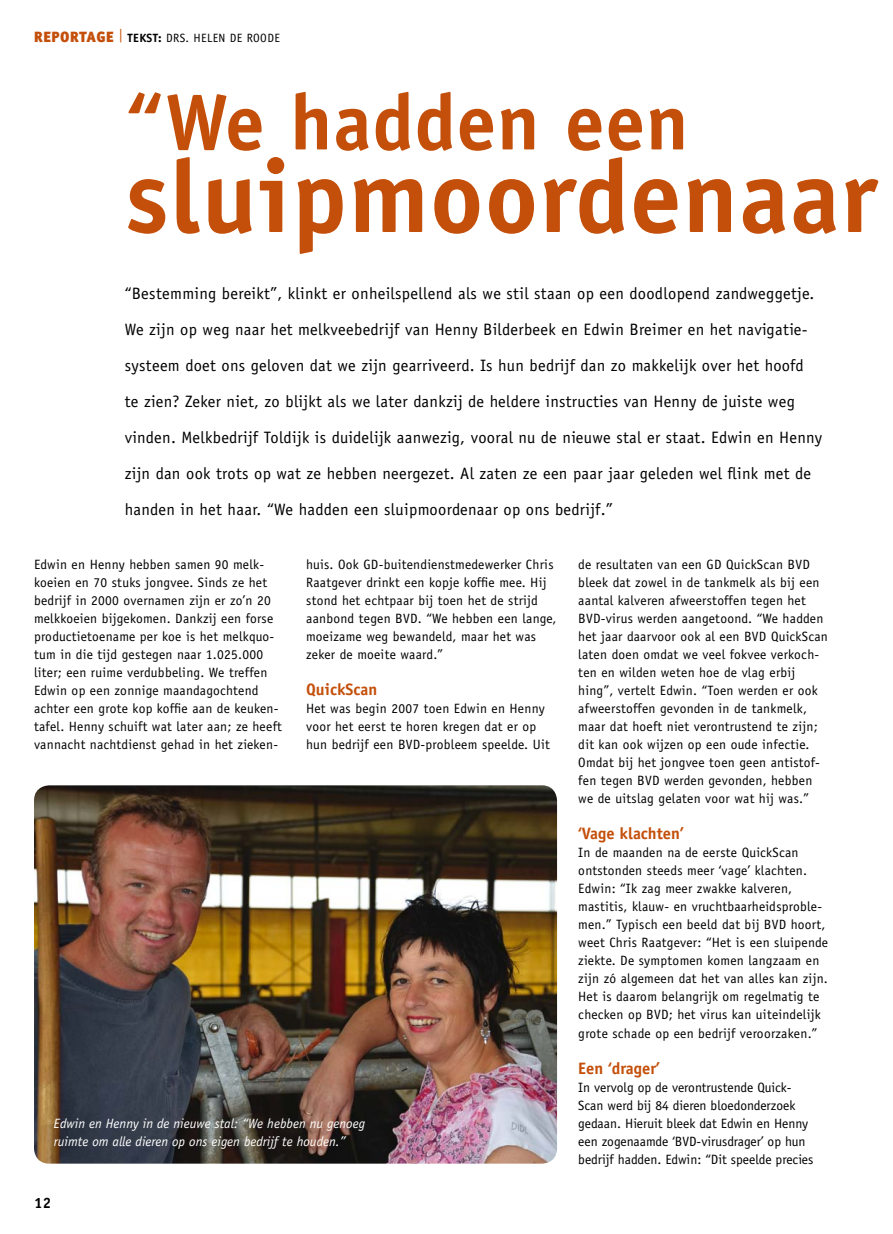
<style>
.page{position:relative;width:893px;height:1234px;background:#fff}
.page>*{position:absolute;margin:0;border:0;box-sizing:border-box;transform-origin:0 0}
.t1{font:700 103.5px "Officina Sans Std";color:#c44f0a}
.t2{font:700 79.5px "Officina Sans Std";color:#c44f0a}
.t3{font:16.5px/36px "Officina Sans Std";letter-spacing:.02em;color:#000}
.t4{font:700 16.5px "Officina Sans Std";color:#c44f0a}
.t5{font:900 15px "Officina San ITC";letter-spacing:.025em;color:#c44f0a}
.t6{font:700 15px "Officina Sans Std";color:#000}
.t7{font:13.5px/18px "Officina Sans Std";letter-spacing:.02em;color:#000}
.t8{font:13.5px/18px "Officina Sans Std";color:#000}
.t9{font:italic 13.5px/18px "Officina Sans Std";color:#fff}
.t10{font:12px "Officina Sans Std";color:#000}
.s1{font-family:"Officina Sans Std";font-weight:700;font-size:12px;color:#000}
.s2{font-family:"Officina Sans Std";font-weight:400;font-size:12px;color:#000}
</style>
<div class="page">
<img style="left:34px;top:785px;width:523px;height:378px">
<p class="t5" style="left:34px;top:27px;width:174px">REPORTAGE <sup>|</sup> <span class="s1">tekst:</span> <span class="s2">Drs . Helen</span></p>
<p class="t10" style="left:230px;top:31px;width:31px">de Roode</p>
<h2 class="t2" style="left:125px;top:73px;width:565px">“We hadden een</h2>
<h1 class="t1" style="left:125px;top:132px;width:755px">sluipmoordenaar</h1>
<p class="t3" style="left:125px;top:275px;width:699px">“Bestemming bereikt”, klinkt er onheilspellend als we stil staan op een doodlopend zandweggetje.<br>We zijn op weg naar het melkveebedrijf van Henny Bilderbeek en Edwin Breimer en het navigatie&shy;systeem doet ons geloven dat we zijn gearriveerd. Is hun bedrijf dan zo makkelijk over het hoofd<br>te zien? Zeker niet, zo blijkt als we later dankzij de heldere instructies van Henny de juiste weg vinden. Melkbedrijf Toldijk is duidelijk aanwezig, vooral nu de nieuwe stal er staat. Edwin en Henny zijn dan ook trots op wat ze hebben neergezet. Al zaten ze een paar jaar geleden wel flink met de handen in het haar. “We hadden een sluipmoordenaar op ons bedrijf.”</p>
<p class="t7" style="left:34px;top:555px;width:249px">Edwin en Henny hebben samen 90 melk&shy;koeien en 70 stuks jongvee. Sinds ze het bedrijf in 2000 overnamen zijn er zo’n 20 melkkoeien bijgekomen. Dankzij een forse productietoename per koe is het melkquo&shy;tum in die tijd gestegen naar 1.025.000 liter; een ruime verdubbeling. We treffen Edwin op een zonnige maandagochtend achter een grote kop koffie aan de keuken&shy;tafel. Henny schuift wat later aan; ze heeft vannacht nachtdienst gehad in het zieken-</p>
<p class="t7" style="left:306px;top:555px;width:252px">huis. Ook GD-buitendienstmedewerker Chris Raatgever drinkt een kopje koffie mee. Hij stond het echtpaar bij toen het de strijd aanbond tegen BVD. “We hebben een lange, moeizame weg bewandeld, maar het was zeker de moeite waard.”</p>
<p class="t4" style="left:306px;top:679px;width:73px">QuickScan</p>
<p class="t7" style="left:306px;top:699px;width:245px">Het was begin 2007 toen Edwin en Henny voor het eerst te horen kregen dat er op hun bedrijf een BVD-probleem speelde. Uit</p>
<p class="t9" style="left:54px;top:1113px;width:313px">Edwin en Henny in de nieuwe stal: “We hebben nu genoeg ruimte om alle dieren op ons eigen bedrijf te houden.”</p>
<p class="t6" style="left:34px;top:1192px;width:19px">12</p>
<p class="t7" style="left:578px;top:555px;width:251px">de resultaten van een GD QuickScan BVD bleek dat zowel in de tankmelk als bij een aantal kalveren afweerstoffen tegen het BVD-virus werden aangetoond. “We hadden het jaar daarvoor ook al een BVD QuickScan laten doen omdat we veel fokvee verkoch&shy;ten en wilden weten hoe de vlag erbij hing”, vertelt Edwin. “Toen werden er ook afweerstoffen gevonden in de tankmelk, maar dat hoeft niet verontrustend te zijn; dit kan ook wijzen op een oude infectie.<br>Omdat bij het jongvee toen geen antistof&shy;fen tegen BVD werden gevonden, hebben we de uitslag gelaten voor wat hij was.”</p>
<p class="t4" style="left:578px;top:823px;width:107px">‘Vage klachten’</p>
<p class="t7" style="left:578px;top:843px;width:251px">In de maanden na de eerste QuickScan ontstonden steeds meer ‘vage’ klachten.<br>Edwin: “Ik zag meer zwakke kalveren, mastitis, klauw- en vruchtbaarheidsproble&shy;men.” Typisch een beeld dat bij BVD hoort, weet Chris Raatgever: “Het is een sluipende ziekte. De symptomen komen langzaam en zijn zó algemeen dat het van alles kan zijn.<br>Het is daarom belangrijk om regelmatig te checken op BVD; het virus kan uiteindelijk grote schade op een bedrijf veroorzaken.”</p>
<p class="t4" style="left:578px;top:1057px;width:83px">Een ‘drager’</p>
<p class="t8" style="left:578px;top:1077px;width:237px">In vervolg op de verontrustende Quick-Scan werd bij 84 dieren bloedonderzoek gedaan. Hieruit bleek dat Edwin en Henny een zogenaamde ‘BVD-virusdrager’ op hun bedrijf hadden. Edwin: “Dit speelde precies</p>
</div>
